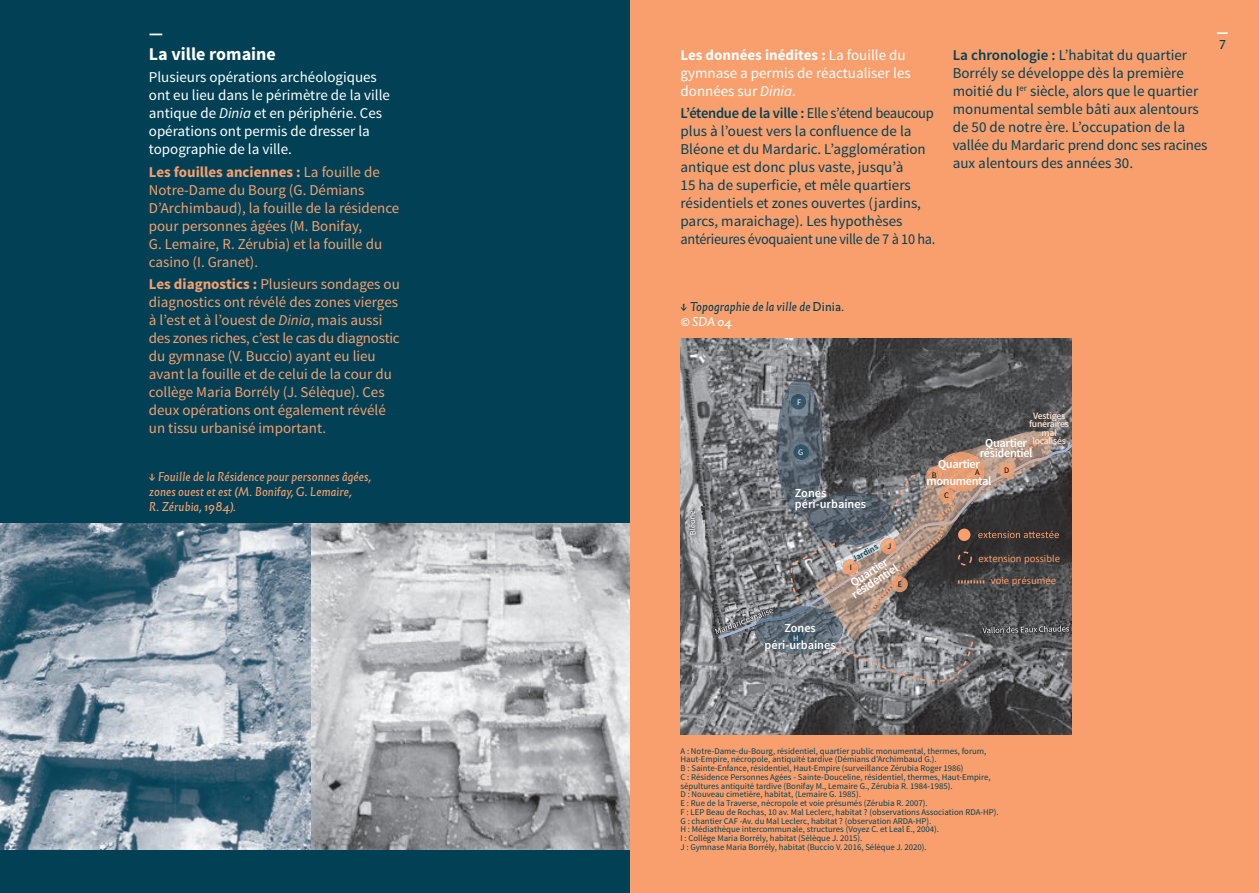
<style>
.page{position:relative;width:1259px;height:893px;background:#fff}
.page>*{position:absolute;margin:0;border:0;box-sizing:border-box;transform-origin:0 0}
.t1{font:700 18px/21px "Source Sans Pro";color:#fff}
.t2{font:15px/18px "Source Sans Pro";color:#024155}
.t3{font:15px/18px "Source Sans Pro";color:#f89f6d}
.t4{font:15px/18px "Source Sans Pro";color:#fff}
.t5{font:900 15px "Source Sans Pro";color:#fff}
.t6{font:600 12.3px/10.5px "Source Sans Pro";letter-spacing:-.03em;color:#fff;text-align:center}
.t7{font:600 12.3px/10.5px "Source Sans Pro";color:#fff}
.t8{font:italic 12px/15px "Infini";color:#f89f6d}
.t9{font:italic 12px/15px "Infini";color:#024155}
.t10{font:12px "Infini";color:#024155}
.t11{font:10.8px/22.5px "Calibri";color:#f89f6d}
.t12{font:600 9.75px/8.2px "Source Sans Pro";letter-spacing:-.03em;color:#fddfca;text-align:center}
.t13{font:8.7px/8.7px "Source Sans Pro";color:#024155}
.t14{font:600 8.7px "Source Sans Pro";color:#024155}
.t15{font:8.4px "Source Sans Pro";color:#050504}
.t16{font:8.4px "Source Sans Pro";color:#fff}
.s1{font-style:italic}
.s2{font-weight:700}
.s3{font-weight:600}
.s4{font-style:normal}
.s5{color:#fff}
</style>
<div class="page">
<div style="left:629px;top:0;width:630px;height:893px;background:#f89f6d"></div>
<div style="left:0;top:0;width:629px;height:893px;background:#024155"></div>
<img style="left:0;top:523px;width:312px;height:327px">
<svg style="left:312px;top:523px;width:317px;height:327px;background:#b6b7ba"></svg>
<img style="left:680px;top:338px;width:391px;height:397px">
<img style="left:776px;top:378px;width:47px;height:54px">
<img style="left:790px;top:394px;width:16px;height:16px;border-radius:8px">
<img style="left:683px;top:505px;width:4px;height:38px">
<img style="left:1069px;top:622px;width:2px;height:15px">
<svg style="left:687px;top:432px;width:382px;height:270px;background:#726f6f"></svg>
<h1 class="t1" style="left:149px;top:23px;width:128px">—<br>La ville romaine</h1>
<h2 class="t4" style="left:149px;top:69px;width:243px">Plusieurs opérations archéologiques ont eu lieu dans le périmètre de la ville antique de <span class="s1">Dinia</span> et en périphérie. Ces opérations ont permis de dresser la topographie de la ville.</h2>
<h2 class="t3" style="left:149px;top:163px;width:252px"><span class="s2">Les fouilles anciennes :</span> La fouille de Notre-Dame du Bourg (G. Démians D’Archimbaud), la fouille de la résidence pour personnes âgées (M. Bonifay,<br>G. Lemaire, R. Zérubia) et la fouille du casino (I. Granet).</h2>
<p class="t3" style="left:149px;top:275px;width:252px"><span class="s2">Les diagnostics :</span> Plusieurs sondages ou diagnostics ont révélé des zones vierges à l’est et à l’ouest de <span class="s1">Dinia</span>, mais aussi des zones riches, c’est le cas du diagnostic du gymnase (V. Buccio) ayant eu lieu avant la fouille et de celui de la cour du collège Maria Borrély (J. Sélèque). Ces deux opérations ont également révélé un tissu urbanisé important.</p>
<h3 class="t8" style="left:149px;top:468px;width:224px">↓ Fouille de la Résidence pour personnes âgées, zones ouest et est (M. Bonifay, G. Lemaire,<br>R. Zérubia, 1984).</h3>
<h2 class="t4" style="left:680px;top:46px;width:232px"><span class="s2">Les données inédites :</span> La fouille du gymnase a permis de réactualiser les données sur <span class="s1">Dinia</span>.</h2>
<p class="t2" style="left:680px;top:105px;width:256px"><span class="s3">L’étendue de la ville :</span> Elle s’étend beaucoup plus à l’ouest vers la confluence de la Bléone et du Mardaric. L’agglomération antique est donc plus vaste, jusqu’à<br>15 ha de superficie, et mêle quartiers résidentiels et zones ouvertes (jardins, parcs, maraichage). Les hypothèses antérieures évoquaient une ville de 7 à 10 ha.</p>
<p class="t2" style="left:952px;top:46px;width:256px"><span class="s3">La chronologie :</span> L’habitat du quartier Borrély se développe dès la première moitié du I<sup>er</sup> siècle, alors que le quartier monumental semble bâti aux alentours de 50 de notre ère. L’occupation de la vallée du Mardaric prend donc ses racines aux alentours des années 30.</p>
<h2 class="t5" style="left:1216px;top:22px;width:13px">—</h2>
<h3 class="t10" style="left:1219px;top:32px;width:8px">7</h3>
<h3 class="t9" style="left:680px;top:298px;width:165px">↓ Topographie de la ville de <span class="s4">Dinia</span>. <span class="s5">© SDA 04</span></h3>
<p class="t16" style="left:797px;top:397px;width:6px">F</p>
<p class="t16" style="left:798px;top:446px;width:7px">G</p>
<h3 class="t7" style="left:795px;top:488px;width:73px">Zones péri-urbaines</h3>
<h3 class="t7" style="left:764px;top:619px;width:73px;line-height:17.1px;text-align:center">Zones péri-urbaines</h3>
<p class="t16" style="left:793px;top:633px;width:7px">H</p>
<p class="t15" style="left:887px;top:541px;width:5px">J</p>
<p class="t14" style="left:850px;top:554px;width:30px;rotate:-28deg">Jardins</p>
<h3 class="t6" style="left:844px;top:582px;width:54px;rotate:-33deg">Quartier résidentiel</h3>
<p class="t15" style="left:849px;top:562px;width:4px">I</p>
<p class="t15" style="left:898px;top:579px;width:6px">E</p>
<p class="t12" style="left:1029px;top:412px;width:41px">Vestiges funéraires mal localisés</p>
<h3 class="t6" style="left:980px;top:437px;width:54px">Quartier résidentiel</h3>
<h3 class="t6" style="left:926px;top:456px;width:66px;line-height:17.1px">Quartier monumental</h3>
<p class="t15" style="left:975px;top:467px;width:6px">A</p>
<p class="t15" style="left:931px;top:470px;width:6px">B</p>
<p class="t15" style="left:944px;top:490px;width:6px">C</p>
<p class="t15" style="left:1004px;top:465px;width:7px">D</p>
<p class="t11" style="left:991px;top:547px;width:71px;text-indent:-12px">extension possible voie présumée</p>
<p class="t13" style="left:680px;top:746px;width:320px">A : Notre-Dame-du-Bourg, résidentiel, quartier public monumental, thermes, forum, Haut-Empire, nécropole, antiquité tardive (Démians d’Archimbaud G.).<br>B : Sainte-Enfance, résidentiel, Haut-Empire (surveillance Zérubia Roger 1986)<br>C : Résidence Personnes Agées - Sainte-Douceline, résidentiel, thermes, Haut-Empire, sépultures antiquité tardive (Bonifay M., Lemaire G., Zérubia R. 1984-1985).<br>D : Nouveau cimetière, habitat, (Lemaire G. 1985).<br>E : Rue de la Traverse, nécropole et voie présumés (Zérubia R. 2007).<br>F : LEP Beau de Rochas, 10 av. Mal Leclerc, habitat ? (observations Association RDA-HP).<br>G : chantier CAF -Av. du Mal Leclerc, habitat ? (observation ARDA-HP).<br>H : Médiathèque intercommunale, structures (Voyez C. et Leal E., 2004).<br>I : Collège Maria Borrély, habitat (Sélèque J. 2015).<br>J : Gymnase Maria Borrély, habitat (Buccio V. 2016, Sélèque J. 2020).</p>
</div>
